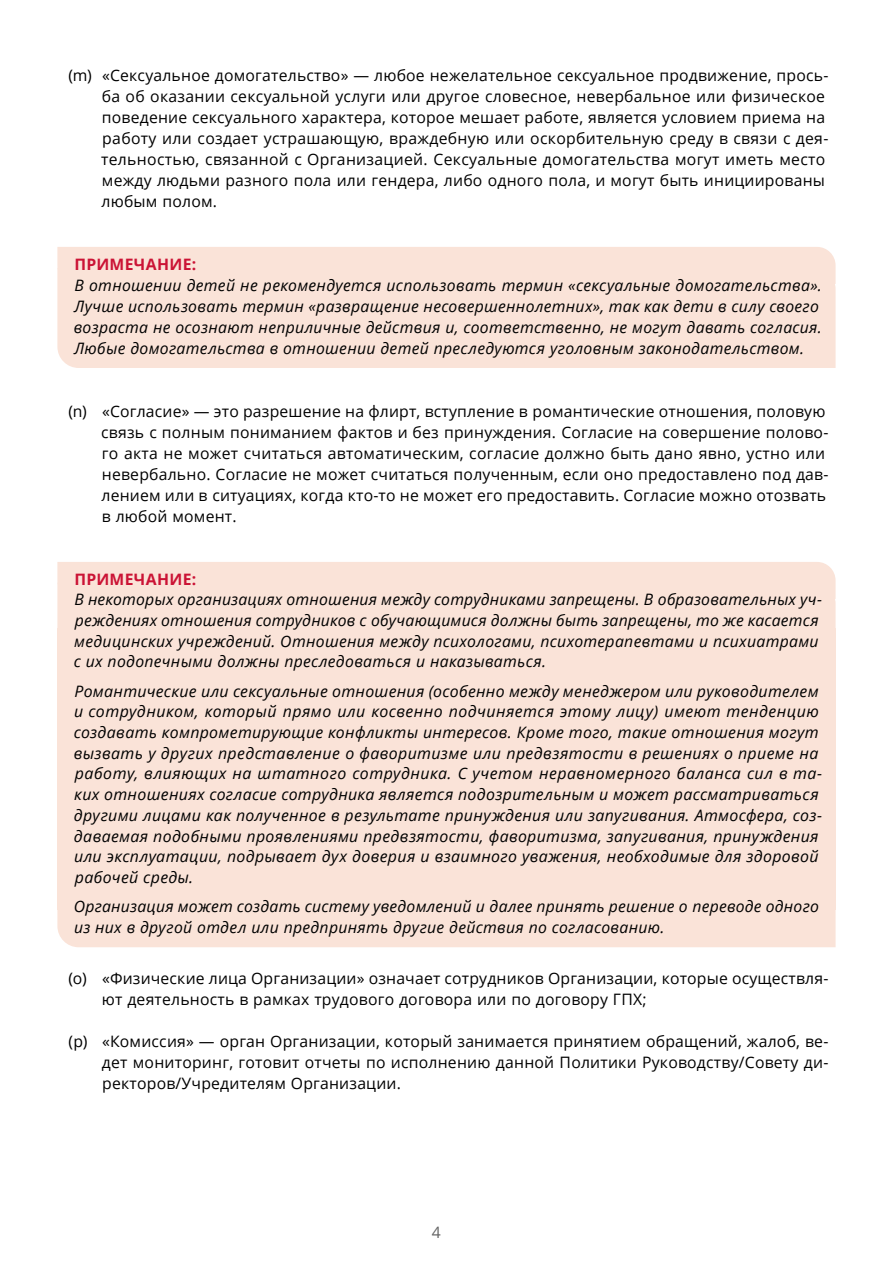
<style>
.page{position:relative;width:893px;height:1263px;background:#fff}
.page>*{position:absolute;margin:0;border:0;box-sizing:border-box;transform-origin:0 0}
.t1{font:italic 15.75px/20.7px "Open Sans";letter-spacing:.02em;color:#000}
.t2{font:15.75px/21px "Open Sans";letter-spacing:.015em;color:#000}
.t3{font:700 15.75px "Open Sans";letter-spacing:.015em;color:#cb1335}
.t4{font:15.75px "Open Sans";color:#636363}
</style>
<div class="page">
<div style="left:57px;top:247px;width:779px;height:21px;background:#fae3d8"></div>
<div style="left:57px;top:268px;width:779px;height:100px;background:#fae3d8"></div>
<div style="left:57px;top:562px;width:779px;height:21px;background:#fae3d8"></div>
<div style="left:57px;top:583px;width:779px;height:91px;background:#fae3d8"></div>
<div style="left:57px;top:674px;width:779px;height:215px;background:#fae3d8"></div>
<div style="left:57px;top:889px;width:779px;height:58px;background:#fae3d8"></div>
<p class="t2" style="left:101px;top:64px;width:729px;text-indent:-33px">(m) «Сексуальное домогательство» — любое нежелательное сексуальное продвижение, прось&shy;ба об оказании сексуальной услуги или другое словесное, невербальное или физическое поведение сексуального характера, которое мешает работе, является условием приема на работу или создает устрашающую, враждебную или оскорбительную среду в связи с дея&shy;тельностью, связанной с Организацией. Сексуальные домогательства могут иметь место между людьми разного пола или гендера, либо одного пола, и могут быть инициированы любым полом.</p>
<p class="t3" style="left:74px;top:253px;width:123px">ПРИМЕЧАНИЕ:</p>
<p class="t1" style="left:74px;top:274px;width:749px">В отношении детей не рекомендуется использовать термин «сексуальные домогательства».<br>Лучше использовать термин «развращение несовершеннолетних», так как дети в силу своего возраста не осознают неприличные действия и, соответственно, не могут давать согласия.<br>Любые домогательства в отношении детей преследуются уголовным законодательством.</p>
<p class="t2" style="left:101px;top:400px;width:729px;text-indent:-33px">(n) «Согласие» — это разрешение на флирт, вступление в романтические отношения, половую связь с полным пониманием фактов и без принуждения. Согласие на совершение полово&shy;го акта не может считаться автоматическим, согласие должно быть дано явно, устно или невербально. Согласие не может считаться полученным, если оно предоставлено под дав&shy;лением или в ситуациях, когда кто-то не может его предоставить. Согласие можно отозвать в любой момент.</p>
<p class="t3" style="left:74px;top:568px;width:123px">ПРИМЕЧАНИЕ:</p>
<p class="t1" style="left:74px;top:589px;width:750px">В некоторых организациях отношения между сотрудниками запрещены. В образовательных уч&shy;реждениях отношения сотрудников с обучающимися должны быть запрещены, то же касается медицинских учреждений. Отношения между психологами, психотерапевтами и психиатрами с их подопечными должны преследоваться и наказываться.</p>
<p class="t1" style="left:74px;top:680px;width:750px">Романтические или сексуальные отношения (особенно между менеджером или руководителем и сотрудником, который прямо или косвенно подчиняется этому лицу) имеют тенденцию создавать компрометирующие конфликты интересов. Кроме того, такие отношения могут вызвать у других представление о фаворитизме или предвзятости в решениях о приеме на работу, влияющих на штатного сотрудника. С учетом неравномерного баланса сил в та&shy;ких отношениях согласие сотрудника является подозрительным и может рассматриваться другими лицами как полученное в результате принуждения или запугивания. Атмосфера, соз&shy;даваемая подобными проявлениями предвзятости, фаворитизма, запугивания, принуждения или эксплуатации, подрывает дух доверия и взаимного уважения, необходимые для здоровой рабочей среды.</p>
<p class="t1" style="left:74px;top:896px;width:747px">Организация может создать систему уведомлений и далее принять решение о переводе одного из них в другой отдел или предпринять другие действия по согласованию.</p>
<p class="t2" style="left:102px;top:967px;width:728px;text-indent:-34px">(o) «Физические лица Организации» означает сотрудников Организации, которые осуществля&shy;ют деятельность в рамках трудового договора или по договору ГПХ;</p>
<p class="t2" style="left:102px;top:1030px;width:728px;text-align:justify;text-indent:-33px">(p) «Комиссия» — орган Организации, который занимается принятием обращений, жалоб, ве&shy;дет мониторинг, готовит отчеты по исполнению данной Политики Руководству/Совету ди&shy;ректоров/Учредителям Организации.</p>
<p class="t4" style="left:432px;top:1221px;width:11px">4</p>
</div>
